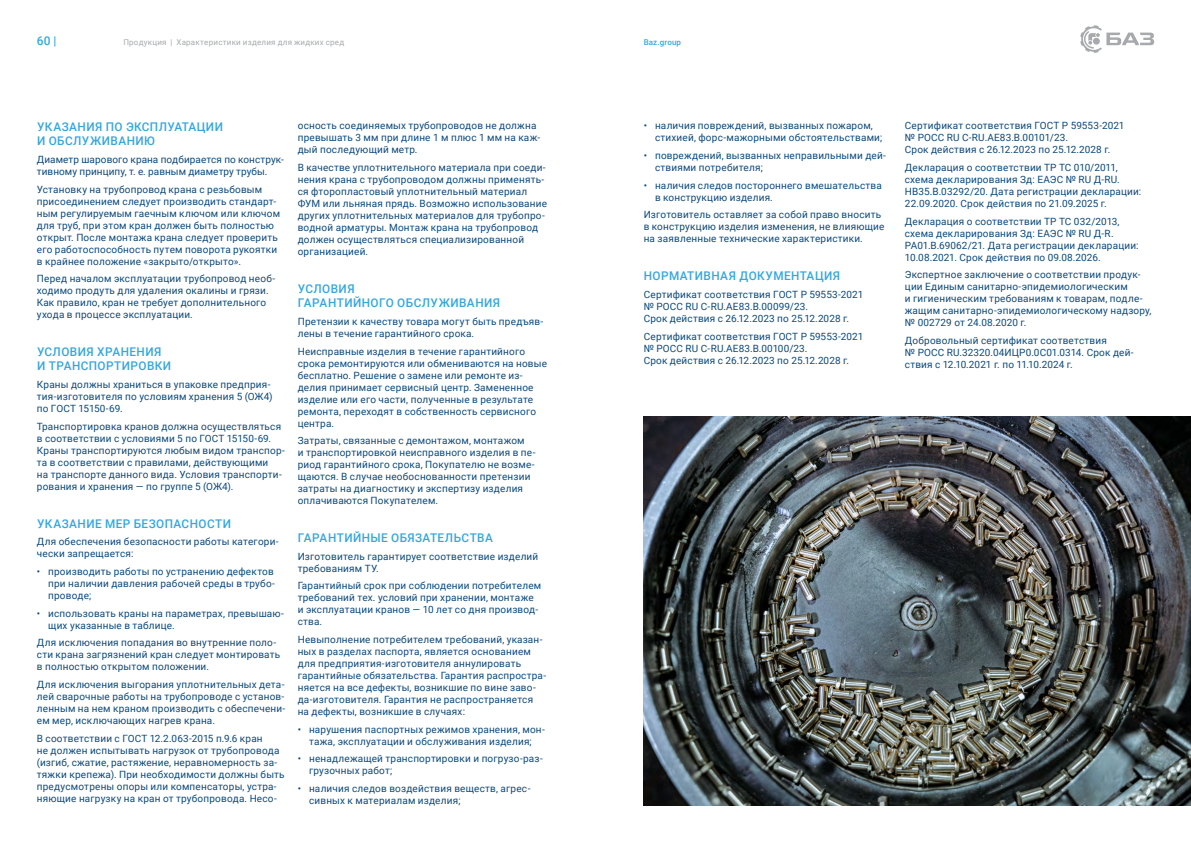
<style>
.page{position:relative;width:1191px;height:842px;background:#fff}
.page>*{position:absolute;margin:0;border:0;box-sizing:border-box;transform-origin:0 0}
.t1{font:500 12px/14.4px "Roboto";letter-spacing:.035em;color:#35a7de}
.t2{font:10px/12px "Roboto";letter-spacing:.02em;color:#0c497c}
.t3{font:8px "Roboto";letter-spacing:.03em;color:#a7a9ac}
.t4{font:500 8px "Roboto";letter-spacing:.015em;color:#35a7de}
</style>
<div class="page">
<svg style="left:1080px;top:25px;width:74px;height:28px"></svg>
<img style="left:643px;top:417px;width:548px;height:388px">
<p class="t1" style="left:37px;top:33px;width:21px">60 |</p>
<p class="t3" style="left:123px;top:37px;width:222px">Продукция | Характеристики изделия для жидких сред</p>
<p class="t4" style="left:643px;top:37px;width:39px">Baz.group</p>
<p class="t1" style="left:37px;top:119px;width:187px">УКАЗАНИЯ ПО ЭКСПЛУАТАЦИИ<br>И ОБСЛУЖИВАНИЮ</p>
<p class="t2" style="left:37px;top:153px;width:249px">Диаметр шарового крана подбирается по конструк&shy;тивному принципу, т. е. равным диаметру трубы.</p>
<p class="t2" style="left:37px;top:183px;width:245px">Установку на трубопровод крана с резьбовым присоединением следует производить стандарт&shy;ным регулируемым гаечным ключом или ключом для труб, при этом кран должен быть полностью открыт. После монтажа крана следует проверить его работоспособность путем поворота рукоятки в крайнее положение «закрыто/открыто».</p>
<p class="t2" style="left:37px;top:272px;width:240px">Перед началом эксплуатации трубопровод необ&shy;ходимо продуть для удаления окалины и грязи.<br>Как правило, кран не требует дополнительного ухода в процессе эксплуатации.</p>
<p class="t1" style="left:37px;top:344px;width:136px">УСЛОВИЯ ХРАНЕНИЯ<br>И ТРАНСПОРТИРОВКИ</p>
<p class="t2" style="left:37px;top:378px;width:237px">Краны должны храниться в упаковке предприя&shy;тия-изготовителя по условиям хранения 5 (ОЖ4) по ГОСТ 15150-69.</p>
<p class="t2" style="left:37px;top:420px;width:249px">Транспортировка кранов должна осуществляться в соответствии с условиями 5 по ГОСТ 15150-69.<br>Краны транспортируются любым видом транспор&shy;та в соответствии с правилами, действующими<br>на транспорте данного вида. Условия транспорти&shy;рования и хранения — по группе 5 (ОЖ4).</p>
<p class="t1" style="left:37px;top:516px;width:195px">УКАЗАНИЕ МЕР БЕЗОПАСНОСТИ</p>
<p class="t2" style="left:37px;top:535px;width:243px">Для обеспечения безопасности работы категори&shy;чески запрещается:</p>
<p class="t2" style="left:48px;top:565px;width:228px;text-align:justify;text-indent:-11px">• производить работы по устранению дефектов при наличии давления рабочей среды в трубо&shy;проводе;</p>
<p class="t2" style="left:48px;top:607px;width:237px;text-indent:-11px">• использовать краны на параметрах, превышаю&shy;щих указанные в таблице.</p>
<p class="t2" style="left:37px;top:636px;width:245px">Для исключения попадания во внутренние поло&shy;сти крана загрязнений кран следует монтировать в полностью открытом положении.</p>
<p class="t2" style="left:37px;top:678px;width:250px;text-align:justify">Для исключения выгорания уплотнительных дета&shy;лей сварочные работы на трубопроводе с установ&shy;ленным на нем краном производить с обеспечени&shy;ем мер, исключающих нагрев крана.</p>
<p class="t2" style="left:37px;top:732px;width:249px">В соответствии с ГОСТ 12.2.063-2015 п.9.6 кран<br>не должен испытывать нагрузок от трубопровода (изгиб, сжатие, растяжение, неравномерность за&shy;тяжки крепежа). При необходимости должны быть предусмотрены опоры или компенсаторы, устра&shy;няющие нагрузку на кран от трубопровода. Несо-</p>
<p class="t2" style="left:298px;top:119px;width:244px">осность соединяемых трубопроводов не должна превышать 3 мм при длине 1 м плюс 1 мм на каж&shy;дый последующий метр.</p>
<p class="t2" style="left:298px;top:161px;width:251px">В качестве уплотнительного материала при соеди&shy;нения крана с трубопроводом должны применять&shy;ся фторопластовый уплотнительный материал ФУМ или льняная прядь. Возможно использование других уплотнительных материалов для трубопро&shy;водной арматуры. Монтаж крана на трубопровод должен осуществляться специализированной организацией.</p>
<p class="t1" style="left:298px;top:281px;width:204px">УСЛОВИЯ<br>ГАРАНТИЙНОГО ОБСЛУЖИВАНИЯ</p>
<p class="t2" style="left:298px;top:315px;width:247px">Претензии к качеству товара могут быть предъяв&shy;лены в течение гарантийного срока.</p>
<p class="t2" style="left:298px;top:345px;width:251px">Неисправные изделия в течение гарантийного срока ремонтируются или обмениваются на новые бесплатно. Решение о замене или ремонте из&shy;делия принимает сервисный центр. Замененное изделие или его части, полученные в результате ремонта, переходят в собственность сервисного центра.</p>
<p class="t2" style="left:298px;top:434px;width:239px">Затраты, связанные с демонтажом, монтажом<br>и транспортировкой неисправного изделия в пе&shy;риод гарантийного срока, Покупателю не возме&shy;щаются. В случае необоснованности претензии затраты на диагностику и экспертизу изделия оплачиваются Покупателем.</p>
<p class="t1" style="left:298px;top:530px;width:196px">ГАРАНТИЙНЫЕ ОБЯЗАТЕЛЬСТВА</p>
<p class="t2" style="left:298px;top:550px;width:242px">Изготовитель гарантирует соответствие изделий требованиям ТУ.</p>
<p class="t2" style="left:298px;top:579px;width:245px">Гарантийный срок при соблюдении потребителем требований тех. условий при хранении, монтаже и эксплуатации кранов — 10 лет со дня производ&shy;ства.</p>
<p class="t2" style="left:298px;top:633px;width:250px">Невыполнение потребителем требований, указан&shy;ных в разделах паспорта, является основанием для предприятия-изготовителя аннулировать гарантийные обязательства. Гарантия распростра&shy;няется на все дефекты, возникшие по вине заво&shy;да-изготовителя. Гарантия не распространяется на дефекты, возникшие в случаях:</p>
<p class="t2" style="left:298px;top:723px;width:249px;text-align:center">• нарушения паспортных режимов хранения, мон&shy;тажа, эксплуатации и обслуживания изделия;</p>
<p class="t2" style="left:309px;top:752px;width:235px;text-indent:-11px">• ненадлежащей транспортировки и погрузо-раз&shy;грузочных работ;</p>
<p class="t2" style="left:309px;top:782px;width:223px;text-indent:-11px">• наличия следов воздействия веществ, агрес&shy;сивных к материалам изделия;</p>
<p class="t2" style="left:655px;top:119px;width:229px;text-indent:-11px">• наличия повреждений, вызванных пожаром, стихией, форс-мажорными обстоятельствами;</p>
<p class="t2" style="left:655px;top:149px;width:232px;text-indent:-11px">• повреждений, вызванных неправильными дей&shy;ствиями потребителя;</p>
<p class="t2" style="left:655px;top:179px;width:228px;text-indent:-11px">• наличия следов постороннего вмешательства в конструкцию изделия.</p>
<p class="t2" style="left:643px;top:208px;width:242px">Изготовитель оставляет за собой право вносить в конструкцию изделия изменения, не влияющие на заявленные технические характеристики.</p>
<p class="t1" style="left:644px;top:268px;width:198px">НОРМАТИВНАЯ ДОКУМЕНТАЦИЯ</p>
<p class="t2" style="left:643px;top:288px;width:221px">Сертификат соответствия ГОСТ Р 59553-2021 № РОСС RU C-RU.АЕ83.В.00099/23.<br>Срок действия с 26.12.2023 по 25.12.2028 г.</p>
<p class="t2" style="left:643px;top:330px;width:221px">Сертификат соответствия ГОСТ Р 59553-2021 № РОСС RU C-RU.АЕ83.В.00100/23.<br>Срок действия с 26.12.2023 по 25.12.2028 г.</p>
<p class="t2" style="left:905px;top:119px;width:221px">Сертификат соответствия ГОСТ Р 59553-2021 № РОСС RU C-RU.АЕ83.В.00101/23.<br>Срок действия с 26.12.2023 по 25.12.2028 г.</p>
<p class="t2" style="left:905px;top:161px;width:238px">Декларация о соответствии ТР ТС 010/2011, схема декларирования Зд: EАЭС № RU Д-RU.<br>HB35.B.03292/20. Дата регистрации декларации:<br>22.09.2020. Срок действия по 21.09.2025 г.</p>
<p class="t2" style="left:905px;top:215px;width:235px">Декларация о соответствии ТР ТС 032/2013, схема декларирования Зд: EАЭС № RU Д-R.<br>PА01.В.69062/21. Дата регистрации декларации:<br>10.08.2021. Срок действия по 09.08.2026.</p>
<p class="t2" style="left:905px;top:268px;width:248px">Экспертное заключение о соответствии продук&shy;ции Единым санитарно-эпидемиологическим<br>и гигиеническим требованиям к товарам, подле&shy;жащим санитарно-эпидемиологическому надзору, № 002729 от 24.08.2020 г.</p>
<p class="t2" style="left:905px;top:334px;width:230px">Добровольный сертификат соответствия<br>№ POCC RU.32320.04ИЦР0.0С01.0314. Срок дей&shy;ствия с 12.10.2021 г. по 11.10.2024 г.</p>
</div>
